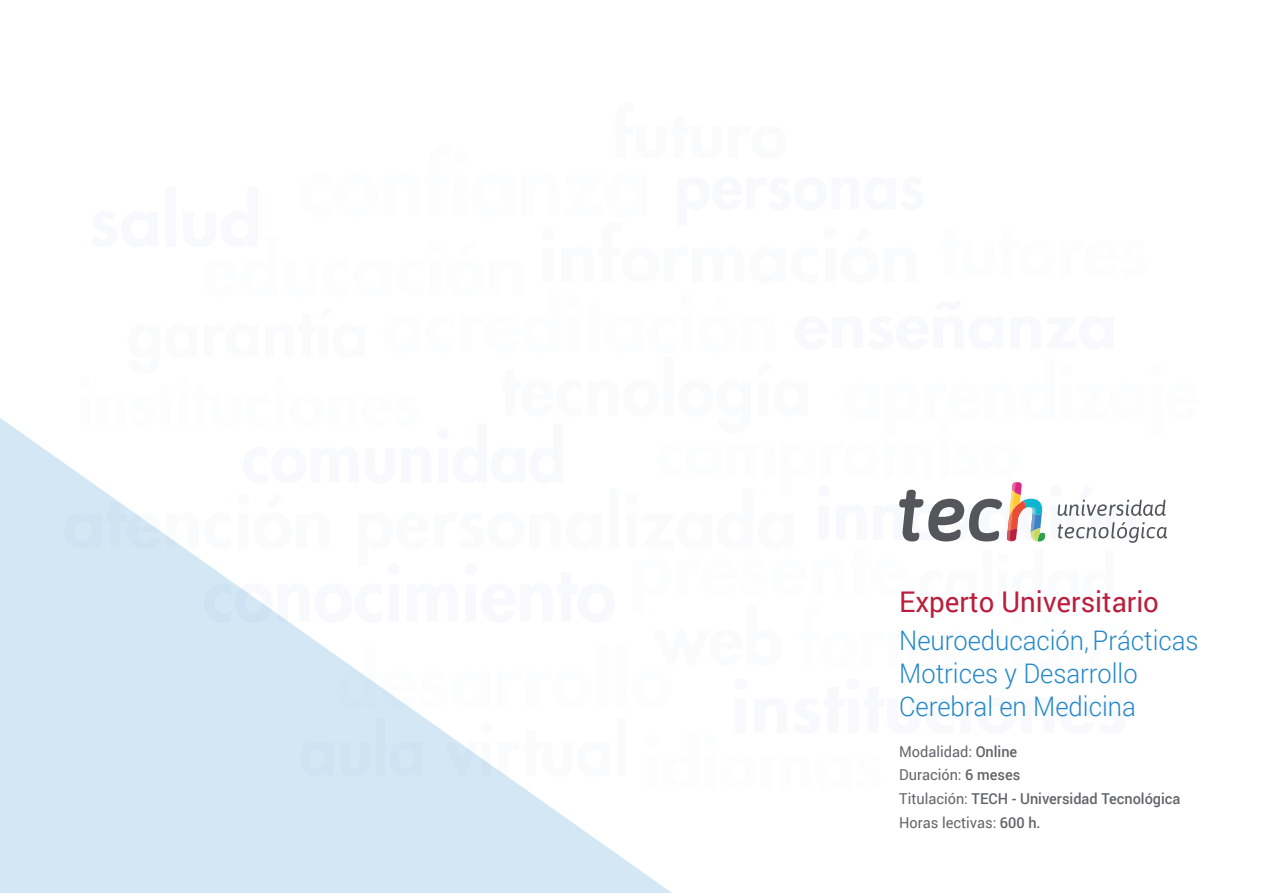
<style>
.page{position:relative;width:1263px;height:893px;background:#fff}
.page>*{position:absolute;margin:0;border:0;box-sizing:border-box;transform-origin:0 0}
.t1{font:28.5px "Roboto";color:#ba1e3c}
.t2{font:300 27px/33px "Roboto";color:#2488c9;scale:.95 1}
.t3{font:15px/23.7px "Roboto";color:#61646a}
.s1{font-weight:500}
</style>
<div class="page">
<svg style="left:0;top:418px;width:672px;height:475px;background:#d8e9f5"></svg>
<svg style="left:64px;top:418px;width:1104px;height:372px"></svg>
<h1 class="t1" style="left:899px;top:582px;width:261px">Experto Universitario</h1>
<h2 class="t2" style="left:899px;top:623px;width:317px">Neuroeducación, Prácticas<br>Motrices y Desarrollo<br>Cerebral en Medicina</h2>
<p class="t3" style="left:899px;top:739px;width:283px">Modalidad: <span class="s1">Online<br></span>Duración: <span class="s1">6 meses<br></span>Titulación: <span class="s1">TECH - Universidad Tecnológica<br></span>Horas lectivas: <span class="s1">600 h.</span></p>
</div>
